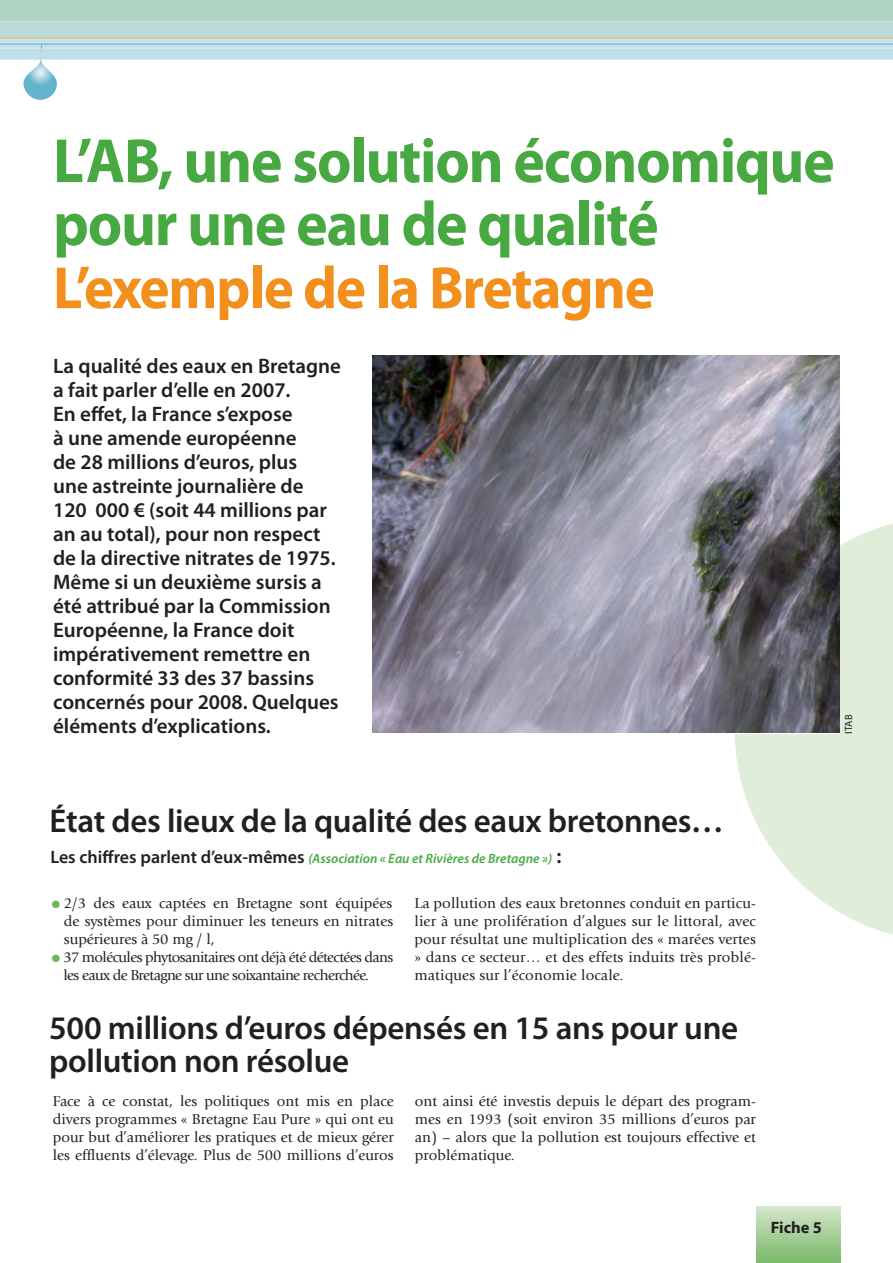
<style>
.page{position:relative;width:893px;height:1263px;background:#fff}
.page>*{position:absolute;margin:0;border:0;box-sizing:border-box;transform-origin:0 0}
.t1{font:700 63px/63px "Myriad Pro";letter-spacing:-.02em;color:#48a942;scale:.95 1}
.t2{font:700 60px "Myriad Pro";letter-spacing:-.02em;color:#f38f1d;scale:.95 1}
.t3{font:600 33px/33px "Myriad Pro";letter-spacing:-.01em;color:#231f20}
.t4{font:600 21px/24px "Myriad Pro";color:#231f20}
.t5{font:700 16.5px "Myriad Pro";color:#231f20}
.t6{font:15px/18px "Giovanni";color:#231f20;text-align:justify}
.t7{font:15px/18px "Giovanni";letter-spacing:-.04em;color:#231f20}
.t8{font:italic 600 13.5px "Myriad Pro";color:#48a942}
.t9{font:10.5px "Myriad Pro";color:#231f20}
.s1{font-style:normal;font-size:18px;color:#231f20}
.s2{font-style:normal;font-size:21px;color:#231f20}
.s3{color:#70b65f}
</style>
<div class="page">
<div style="left:756px;top:1206px;width:84px;height:57px;background:linear-gradient(to bottom,#d6e6cd,#79b869)"></div>
<svg style="left:0;top:0;width:893px;height:43px;background:#c2dfe2"></svg>
<hr style="left:0;top:37px;width:893px;height:2px;background:#d7c7ab">
<div style="left:0;top:22px;width:893px;height:14px;background:#bbdad7"></div>
<div style="left:0;top:1px;width:893px;height:20px;background:#b1d5c5"></div>
<svg style="left:0;top:43px;width:893px;height:57px"></svg>
<svg style="left:734px;top:523px;width:159px;height:412px;fill:#dfedd9"></svg>
<img style="left:372px;top:356px;width:468px;height:377px">
<h1 class="t1" style="left:53px;top:134px;width:824px">L’AB, une solution économique pour une eau de qualité</h1>
<h2 class="t2" style="left:53px;top:265px;width:635px">L’exemple de la Bretagne</h2>
<p class="t4" style="left:53px;top:355px;width:289px">La qualité des eaux en Bretagne a fait parler d’elle en 2007.<br>En effet, la France s’expose<br>à une amende européenne<br>de 28 millions d’euros, plus<br>une astreinte journalière de<br>120 000 € (soit 44 millions par an au total), pour non respect de la directive nitrates de 1975.<br>Même si un deuxième sursis a été attribué par la Commission<br>Européenne, la France doit impérativement remettre en conformité 33 des 37 bassins concernés pour 2008. Quelques éléments d’explications.</p>
<p class="t9" style="left:844px;top:734px;width:21px;rotate:-90deg">ITAB</p>
<h3 class="t3" style="left:50px;top:806px;width:676px">État des lieux de la qualité des eaux bretonnes…</h3>
<p class="t8" style="left:50px;top:854px;width:513px"><span class="s1">Les chiffres parlent d’eux-mêmes</span> (Association « Eau et Rivières de Bretagne ») <span class="s2">:</span></p>
<p class="t6" style="left:64px;top:896px;width:331px;text-indent:-12px"><span class="s3">●</span> 2/3 des eaux captées en Bretagne sont équipées de systèmes pour diminuer les teneurs en nitrates supérieures à 50 mg / l,</p>
<p class="t7" style="left:63px;top:950px;width:331px;text-indent:-12px"><span class="s3">●</span> 37 molécules phytosanitaires ont déjà été détectées dans les eaux de Bretagne sur une soixantaine recherchée.</p>
<p class="t6" style="left:414px;top:896px;width:343px">La pollution des eaux bretonnes conduit en particu&shy;lier à une prolifération d’algues sur le littoral, avec pour résultat une multiplication des « marées vertes » dans ce secteur… et des effets induits très problé&shy;matiques sur l’économie locale.</p>
<h3 class="t3" style="left:49px;top:1014px;width:690px">500 millions d’euros dépensés en 15 ans pour une pollution non résolue</h3>
<p class="t6" style="left:53px;top:1094px;width:342px">Face à ce constat, les politiques ont mis en place divers programmes « Bretagne Eau Pure » qui ont eu pour but d’améliorer les pratiques et de mieux gérer les effluents d’élevage. Plus de 500 millions d’euros</p>
<p class="t6" style="left:415px;top:1094px;width:342px">ont ainsi été investis depuis le départ des program&shy;mes en 1993 (soit environ 35 millions d’euros par an) – alors que la pollution est toujours effective et problématique.</p>
<p class="t5" style="left:771px;top:1221px;width:53px">Fiche 5</p>
</div>
